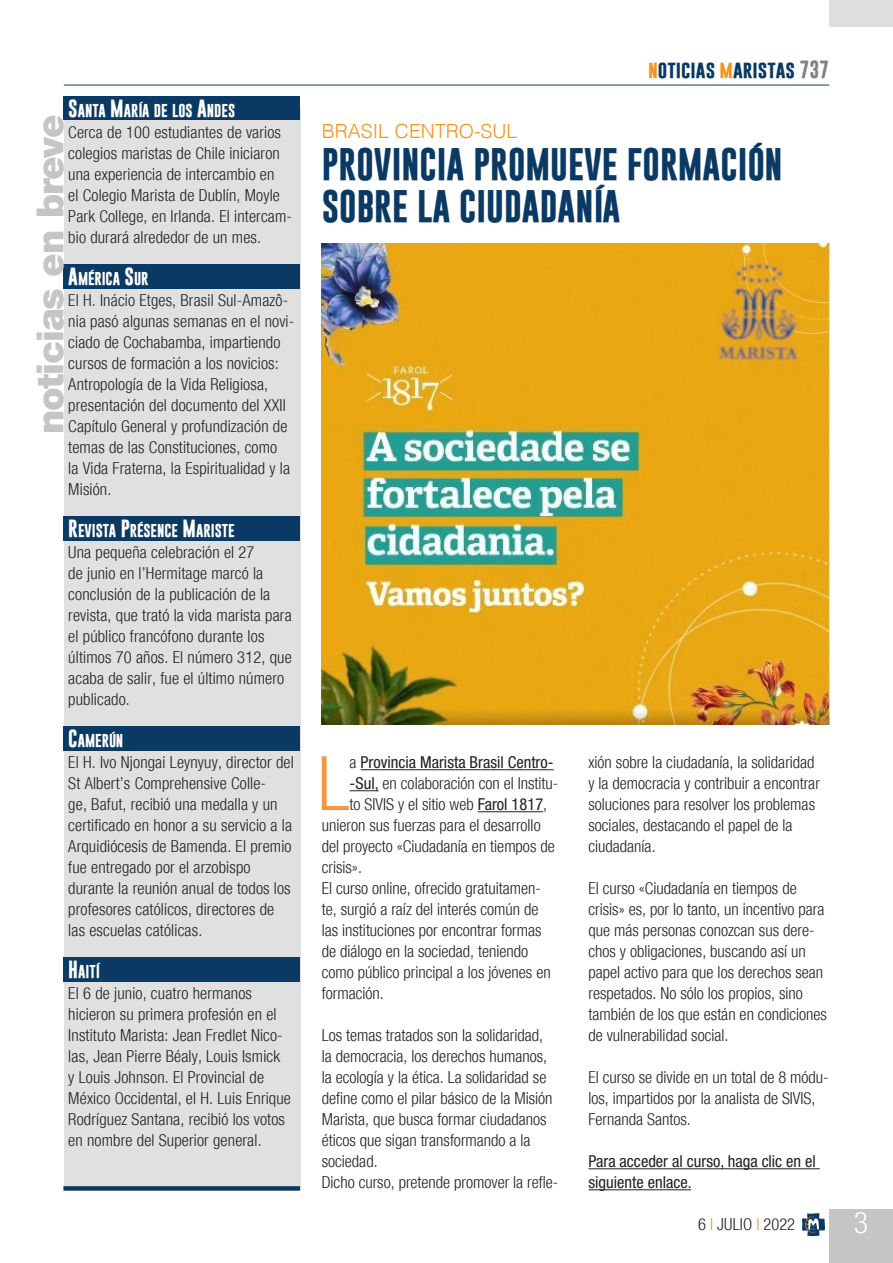
<style>
.page{position:relative;width:893px;height:1263px;background:#fff}
.page>*{position:absolute;margin:0;border:0;box-sizing:border-box;transform-origin:0 0}
.Testo_sinEspacio{font:300 condensed 75.3px "Helvetica Neue";color:#f79641}
.Titolo{font:900 37.5px "Helvetica Neue";letter-spacing:-.03em;color:#c4c5c4}
.Titolo-2{font:700 33px/42px "Gobold";color:#0a3963}
.t1{font:300 condensed 30px "Helvetica Neue";color:#fff}
.sommario{font:300 19.5px "Helvetica";color:#f7931d}
.t2{font:700 18px "Gobold";color:#0a3963}
.Testo_sinEspacio-2{font:300 condensed 16.5px/21px "Helvetica Neue";letter-spacing:.01em;color:#231f20}
.Testo_sinEspacio-3{font:condensed 16.5px/21px "Helvetica Neue";color:#231f20}
.Testo_sinEspacio-4{font:700 13.5px "Gobold";color:#fff}
.s1{font-size:18px}
.s2{color:#f7931d}
.s3{color:#808285}
.s4{font-weight:300}
.s5{font-weight:400}
</style>
<div class="page">
<div style="left:829px;top:1209px;width:64px;height:54px;background:#c4c5c4"></div>
<hr style="left:64px;top:85px;width:765px;height:1px;background:#0a3963">
<svg style="left:802px;top:1213px;width:23px;height:23px"></svg>
<div style="left:829px;top:0;width:64px;height:27px;background:#dddede"></div>
<hr style="left:361px;top:769px;width:193px;height:1px;background:#231f20">
<svg style="left:350px;top:790px;width:29px;height:1px"></svg>
<hr style="left:478px;top:811px;width:65px;height:1px;background:#231f20">
<hr style="left:588px;top:1168px;width:232px;height:1px;background:#231f20">
<hr style="left:588px;top:1189px;width:103px;height:1px;background:#231f20">
<img style="left:322px;top:243px;width:508px;height:481px">
<div style="left:64px;top:107px;width:236px;height:1081px;background:#dfe0df"></div>
<div style="left:63px;top:264px;width:237px;height:24px;background:#0a3963"></div>
<div style="left:63px;top:516px;width:237px;height:24px;background:#0a3963"></div>
<div style="left:63px;top:726px;width:237px;height:24px;background:#0a3963"></div>
<div style="left:63px;top:957px;width:237px;height:24px;background:#0a3963"></div>
<div style="left:63px;top:96px;width:237px;height:24px;background:#0a3963"></div>
<div style="left:63px;top:1186px;width:237px;height:5px;background:#0a3963"></div>
<p class="Testo_sinEspacio-4" style="left:68px;top:102px;width:168px"><span class="s1">S</span>ANTA <span class="s1">M</span>ARÍA DE LOS <span class="s1">A</span>NDES</p>
<p class="Testo_sinEspacio-2" style="left:68px;top:122px;width:225px">Cerca de 100 estudiantes de varios colegios maristas de Chile iniciaron una experiencia de intercambio en<br>el Colegio Marista de Dublín, Moyle Park College, en Irlanda. El intercam&shy;bio durará alrededor de un mes.</p>
<p class="Testo_sinEspacio-4" style="left:68px;top:270px;width:82px"><span class="s1">A</span>MÉRICA <span class="s1">S</span>UR</p>
<p class="Testo_sinEspacio-2" style="left:68px;top:290px;width:228px">El H. Inácio Etges, Brasil Sul-Amazô&shy;nia pasó algunas semanas en el novi&shy;ciado de Cochabamba, impartiendo cursos de formación a los novicios:<br>Antropología de la Vida Religiosa, presentación del documento del XXII Capítulo General y profundización de temas de las Constituciones, como<br>la Vida Fraterna, la Espiritualidad y la Misión.</p>
<p class="Testo_sinEspacio-4" style="left:68px;top:522px;width:168px"><span class="s1">R</span>EVISTA <span class="s1">P</span>RÉSENCE <span class="s1">M</span>ARISTE</p>
<p class="Testo_sinEspacio-2" style="left:68px;top:542px;width:225px">Una pequeña celebración el 27<br>de junio en l’Hermitage marcó la conclusión de la publicación de la revista, que trató la vida marista para el público francófono durante los últimos 70 años. El número 312, que acaba de salir, fue el último número publicado.</p>
<p class="Testo_sinEspacio-4" style="left:68px;top:732px;width:57px"><span class="s1">C</span>AMERÚN</p>
<p class="Testo_sinEspacio-2" style="left:68px;top:752px;width:227px">El H. Ivo Njongai Leynyuy, director del St Albert’s Comprehensive Colle-<br>ge, Bafut, recibió una medalla y un certificado en honor a su servicio a la Arquidiócesis de Bamenda. El premio fue entregado por el arzobispo durante la reunión anual de todos los profesores católicos, directores de las escuelas católicas.</p>
<p class="Testo_sinEspacio-4" style="left:68px;top:963px;width:33px"><span class="s1">H</span>AITÍ</p>
<p class="Testo_sinEspacio-2" style="left:68px;top:983px;width:224px">El 6 de junio, cuatro hermanos hicieron su primera profesión en el Instituto Marista: Jean Fredlet Nico&shy;las, Jean Pierre Béaly, Louis Ismick<br>y Louis Johnson. El Provincial de México Occidental, el H. Luis Enrique Rodríguez Santana, recibió los votos en nombre del Superior general.</p>
<p class="Titolo" style="left:28px;top:434px;width:321px;rotate:-90deg">noticias en breve</p>
<p class="t2" style="left:648px;top:57px;width:183px"><span class="s2">n</span>oticias <span class="s2">m</span>aristas <span class="s3">737</span></p>
<p class="sommario" style="left:322px;top:114px;width:197px">BRASIL CENTRO-SUL</p>
<p class="Titolo-2" style="left:322px;top:143px;width:462px">PROVINCIA PROMUEVE FORMACIÓN<br>SOBRE LA CIUDADANÍA</p>
<p class="Testo_sinEspacio" style="left:318px;top:740px;width:34px">L</p>
<p class="Testo_sinEspacio-3" style="left:350px;top:752px;width:205px"><span class="s4">a</span> Provincia Marista Brasil Centro-</p>
<p class="Testo_sinEspacio-2" style="left:350px;top:773px;width:210px"><span class="s5">-Sul,</span> en colaboración con el Institu-</p>
<p class="Testo_sinEspacio-2" style="left:350px;top:794px;width:199px">to SIVIS y el sitio web <span class="s5">Farol 1817</span>,</p>
<p class="Testo_sinEspacio-2" style="left:322px;top:815px;width:220px">unieron sus fuerzas para el desarrollo</p>
<p class="Testo_sinEspacio-2" style="left:322px;top:836px;width:234px">del proyecto «Ciudadanía en tiempos de</p>
<p class="Testo_sinEspacio-2" style="left:322px;top:857px;width:42px">crisis».</p>
<p class="Testo_sinEspacio-2" style="left:322px;top:878px;width:230px">El curso online, ofrecido gratuitamen&shy;te, surgió a raíz del interés común de las instituciones por encontrar formas de diálogo en la sociedad, teniendo como público principal a los jóvenes en formación.</p>
<p class="Testo_sinEspacio-2" style="left:322px;top:1025px;width:232px">Los temas tratados son la solidaridad, la democracia, los derechos humanos, la ecología y la ética. La solidaridad se define como el pilar básico de la Misión Marista, que busca formar ciudadanos éticos que sigan transformando a la sociedad.</p>
<p class="Testo_sinEspacio-2" style="left:322px;top:1172px;width:238px">Dicho curso, pretende promover la refle-</p>
<p class="Testo_sinEspacio-2" style="left:588px;top:752px;width:233px">xión sobre la ciudadanía, la solidaridad y la democracia y contribuir a encontrar soluciones para resolver los problemas sociales, destacando el papel de la ciudadanía.</p>
<p class="Testo_sinEspacio-2" style="left:588px;top:878px;width:240px">El curso «Ciudadanía en tiempos de crisis» es, por lo tanto, un incentivo para que más personas conozcan sus dere&shy;chos y obligaciones, buscando así un papel activo para que los derechos sean respetados. No sólo los propios, sino también de los que están en condiciones de vulnerabilidad social.</p>
<p class="Testo_sinEspacio-2" style="left:588px;top:1067px;width:242px">El curso se divide en un total de 8 módu&shy;los, impartidos por la analista de SIVIS,<br>Fernanda Santos.</p>
<p class="Testo_sinEspacio-3" style="left:588px;top:1151px;width:229px">Para acceder al curso, haga clic en el siguiente enlace.</p>
<p class="Testo_sinEspacio-2" style="left:698px;top:1214px;width:98px">6 <span class="s2">I</span> JULIO <span class="s2">I</span> 2022</p>
<h3 class="t1" style="left:854px;top:1205px;width:16px">3</h3>
</div>
